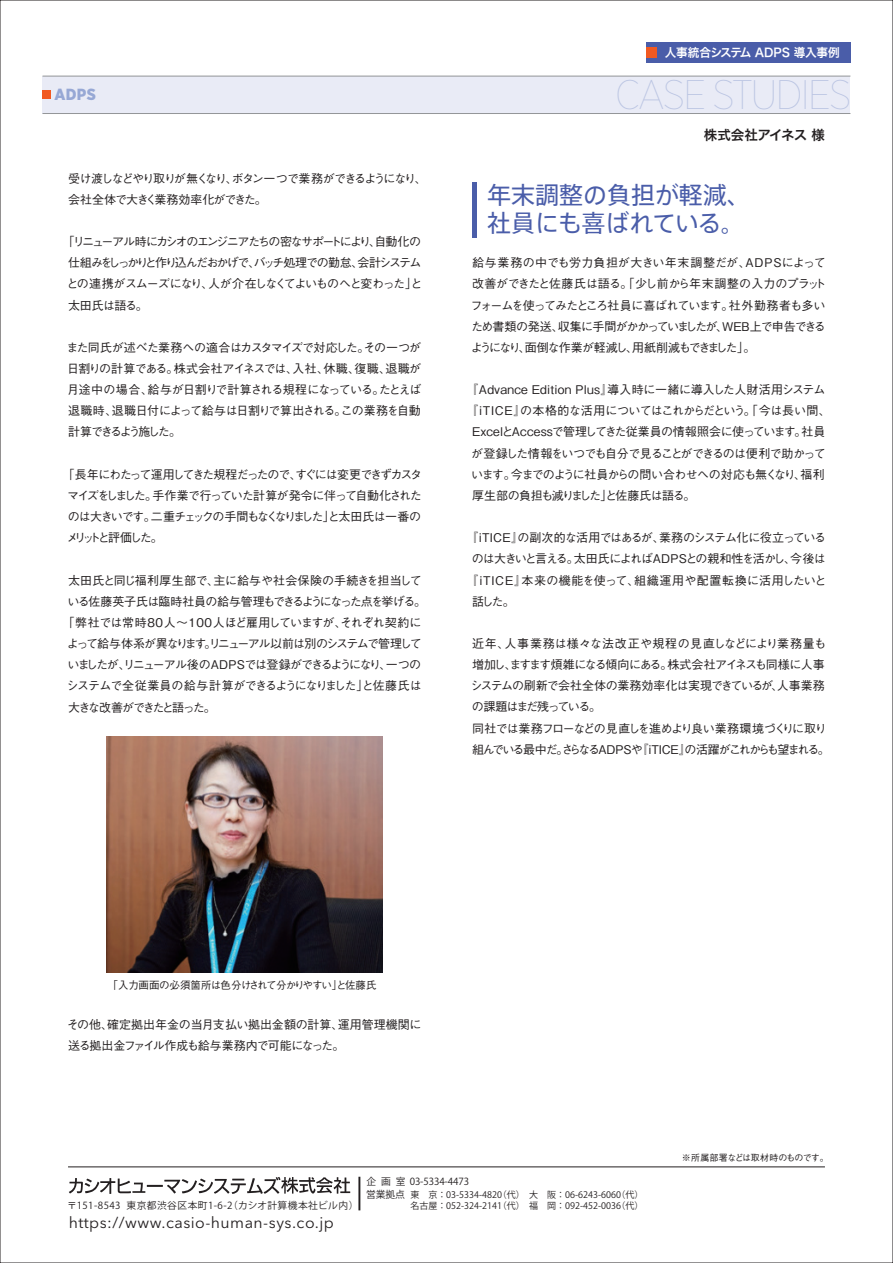
<style>
.page{position:relative;width:893px;height:1263px;background:#fff}
.page>*{position:absolute;margin:0;border:0;box-sizing:border-box;transform-origin:0 0}
.t1{font:100 41.25px "Gotham Narrow";letter-spacing:-.04em;color:#bac4e2}
.t2{font:24px/28.7px "Axis Std";color:#4a5da9}
.t3{font:900 16.05px "Gotham Narrow";color:#97a8d5}
.t4{font:15.6px "Avenir Next LT Pro";letter-spacing:.03em;color:#231f20}
.t5{font:13.5px "Hira Kaku Pro N W6";letter-spacing:-.045em;color:#231f20}
.t6{font:500 12px/21.1px "Gothic BBB Pro";letter-spacing:-.075em;color:#231f20;text-align:justify}
.t7{font:500 12px/21.1px "Gothic BBB Pro";letter-spacing:-.115em;color:#231f20}
.t8{font:500 12px "Gothic BBB Pro";letter-spacing:-.055em;color:#231f20}
.t9{font:500 12px/21.1px "Gothic BBB Pro";letter-spacing:-.025em;color:#231f20}
.t10{font:500 12px/21.1px "Gothic BBB Pro";letter-spacing:-.105em;color:#231f20}
.t11{font:500 12px "Gothic BBB Pro";letter-spacing:-.13em;color:#231f20}
.t12{font:500 12px "Gothic BBB Pro";letter-spacing:.02em;color:#231f20}
.t13{font:500 12px "Gothic BBB Pro";letter-spacing:-.03em;color:#231f20}
.t14{font:500 12px "Gothic BBB Pro";letter-spacing:-.11em;color:#231f20}
.t15{font:500 12px "Gothic BBB Pro";letter-spacing:-.035em;color:#231f20}
.t16{font:500 12px "Gothic BBB Pro";letter-spacing:-.015em;color:#231f20}
.t17{font:500 12px "Gothic BBB Pro";letter-spacing:.03em;color:#231f20}
.t18{font:500 12px "Gothic BBB Pro";color:#231f20}
.t19{font:12px "Hira Kaku Pro N W6";letter-spacing:-.025em;color:#fff}
.t20{font:500 10.5px "Gothic BBB Pro";letter-spacing:-.065em;color:#231f20}
.t21{font:9.75px "Koz Go Pro";letter-spacing:.045em;color:#231f20}
.t22{font:9.75px "Koz Go Pro";letter-spacing:-.01em;color:#231f20}
.t23{font:9px/11.2px "Koz Go Pro";color:#231f20}
.t24{font:500 9px "Gothic BBB Pro";letter-spacing:-.045em;color:#231f20}
</style>
<div class="page">
<div style="left:646px;top:43px;width:204px;height:20px;background:#4a5da9"></div>
<div style="left:646px;top:47px;width:11px;height:11px;background:#f15921"></div>
<div style="left:43px;top:76px;width:807px;height:38px;background:#e9ebf6"></div>
<div style="left:43px;top:90px;width:8px;height:9px;background:#f15921"></div>
<hr style="left:43px;top:113px;width:807px;height:1px;background:#939598">
<hr style="left:43px;top:76px;width:807px;height:1px;background:#939598">
<hr style="left:68px;top:1166px;width:757px;height:1px;background:#231f20">
<img style="left:106px;top:736px;width:277px;height:237px">
<hr style="left:472px;top:182px;width:4px;height:55px;background:#4a5da9">
<hr style="left:358px;top:1177px;width:2px;height:33px;background:#231f20">
<svg style="left:69px;top:1177px;width:281px;height:17px"></svg>
<p class="t19" style="left:665px;top:42px;width:176px">人事統合システム ADPS 導入事例</p>
<h3 class="t3" style="left:55px;top:84px;width:43px">ADPS</h3>
<h1 class="t1" style="left:615px;top:70px;width:238px">CASE STUDIES</h1>
<p class="t10" style="left:68px;top:166px;width:360px">受け渡しなどやり取りが無くなり、ボタン一つで業務ができるようになり、会社全体で大きく業務効率化ができた。</p>
<p class="t7" style="left:66px;top:229px;width:358px;text-indent:-4px">「リニューアル時にカシオのエンジニアたちの密なサポートにより、自動化の仕組みをしっかりと作り込んだおかげで、バッチ処理での勤怠、会計システムとの連携がスムーズになり、人が介在しなくてよいものへと変わった」と太田氏は語る。</p>
<p class="t6" style="left:67px;top:335px;width:356px">また同氏が述べた業務への適合はカスタマイズで対応した。その一つが日割りの計算である。株式会社アイネスでは、入社、休職、復職、退職が月途中の場合、給与が日割りで計算される規程になっている。たとえば退職時、退職日付によって給与は日割りで算出される。この業務を自動計算できるよう施した。</p>
<p class="t6" style="left:66px;top:462px;width:357px;text-indent:-4px">「長年にわたって運用してきた規程だったので、すぐには変更できずカスタマイズをしました。手作業で行っていた計算が発令に伴って自動化されたのは大きいです。二重チェックの手間もなくなりました」と太田氏は一番のメリットと評価した。</p>
<p class="t18" style="left:68px;top:570px;width:355px">太田氏と同じ福利厚生部で、主に給与や社会保険の手続きを担当して</p>
<p class="t6" style="left:67px;top:589px;width:360px">いる佐藤英子氏は臨時社員の給与管理もできるようになった点を挙げる。</p>
<p class="t16" style="left:62px;top:613px;width:361px">「弊社では常時80人～100人ほど雇用していますが、それぞれ契約に</p>
<p class="t11" style="left:67px;top:634px;width:356px">よって給与体系が異なります。リニューアル以前は別のシステムで管理して</p>
<p class="t14" style="left:67px;top:655px;width:355px">いましたが、リニューアル後のADPSでは登録ができるようになり、一つの</p>
<p class="t8" style="left:66px;top:676px;width:357px">システムで全従業員の給与計算ができるようになりました」と佐藤氏は</p>
<p class="t11" style="left:68px;top:697px;width:149px">大きな改善ができたと語った。</p>
<p class="t5" style="left:704px;top:123px;width:122px">株式会社アイネス 様</p>
<h2 class="t2" style="left:487px;top:179px;width:265px">年末調整の負担が軽減、社員にも喜ばれている。</h2>
<p class="t6" style="left:471px;top:251px;width:357px">給与業務の中でも労力負担が大きい年末調整だが、ADPSによって改善ができたと佐藤氏は語る。「少し前から年末調整の入力のプラットフォームを使ってみたところ社員に喜ばれています。社外勤務者も多いため書類の発送、収集に手間がかかっていましたが、WEB上で申告できるようになり、面倒な作業が軽減し、用紙削減もできました」。</p>
<p class="t12" style="left:466px;top:380px;width:361px">『Advance Edition Plus』導入時に一緒に導入した人財活用システム</p>
<p class="t15" style="left:466px;top:401px;width:366px">『iTICE』の本格的な活用についてはこれからだという。「今は長い間、</p>
<p class="t13" style="left:472px;top:422px;width:355px">ExcelとAccessで管理してきた従業員の情報照会に使っています。社員</p>
<p class="t6" style="left:471px;top:441px;width:356px">が登録した情報をいつでも自分で見ることができるのは便利で助かって</p>
<p class="t6" style="left:471px;top:462px;width:355px">います。今までのように社員からの問い合わせへの対応も無くなり、福利</p>
<p class="t6" style="left:472px;top:483px;width:225px">厚生部の負担も減りました」と佐藤氏は語る。</p>
<p class="t8" style="left:466px;top:528px;width:362px">『iTICE』の副次的な活用ではあるが、業務のシステム化に役立っている</p>
<p class="t6" style="left:472px;top:547px;width:356px">のは大きいと言える。太田氏によればADPSとの親和性を活かし、今後は</p>
<p class="t17" style="left:466px;top:570px;width:362px">『iTICE』本来の機能を使って、組織運用や配置転換に活用したいと</p>
<p class="t6" style="left:472px;top:589px;width:44px">話した。</p>
<p class="t6" style="left:470px;top:631px;width:361px;text-align:left">近年、人事業務は様々な法改正や規程の見直しなどにより業務量も増加し、ますます煩雑になる傾向にある。株式会社アイネスも同様に人事システムの刷新で会社全体の業務効率化は実現できているが、人事業務の課題はまだ残っている。<br>同社では業務フローなどの見直しを進めより良い業務環境づくりに取り組んでいる最中だ。さらなるADPSや『iTICE』の活躍がこれからも望まれる。</p>
<p class="t20" style="left:108px;top:977px;width:271px">「入力画面の必須箇所は色分けされて分かりやすい」と佐藤氏</p>
<p class="t9" style="left:67px;top:1012px;width:356px">その他、確定拠出年金の当月支払い拠出金額の計算、運用管理機関に送る拠出金ファイル作成も給与業務内で可能になった。</p>
<p class="t24" style="left:682px;top:1150px;width:148px">※所属部署などは取材時のものです。</p>
<p class="t22" style="left:367px;top:1175px;width:104px">企 画 室 03-5334-4473</p>
<p class="t21" style="left:366px;top:1188px;width:40px">営業拠点</p>
<p class="t21" style="left:67px;top:1199px;width:293px">〒151-8543 東京都渋谷区本町1-6-2（カシオ計算機本社ビル内）</p>
<p class="t23" style="left:410px;top:1189px;width:235px">東　京 ： 03-5334-4820（代）　大　阪 ： 06-6243-6060（代）名古屋 ： 052-324-2141（代）　福　岡 ： 092-452-0036（代）</p>
<h3 class="t4" style="left:69px;top:1213px;width:267px">https://www.casio-human-sys.co.jp</h3>
</div>
